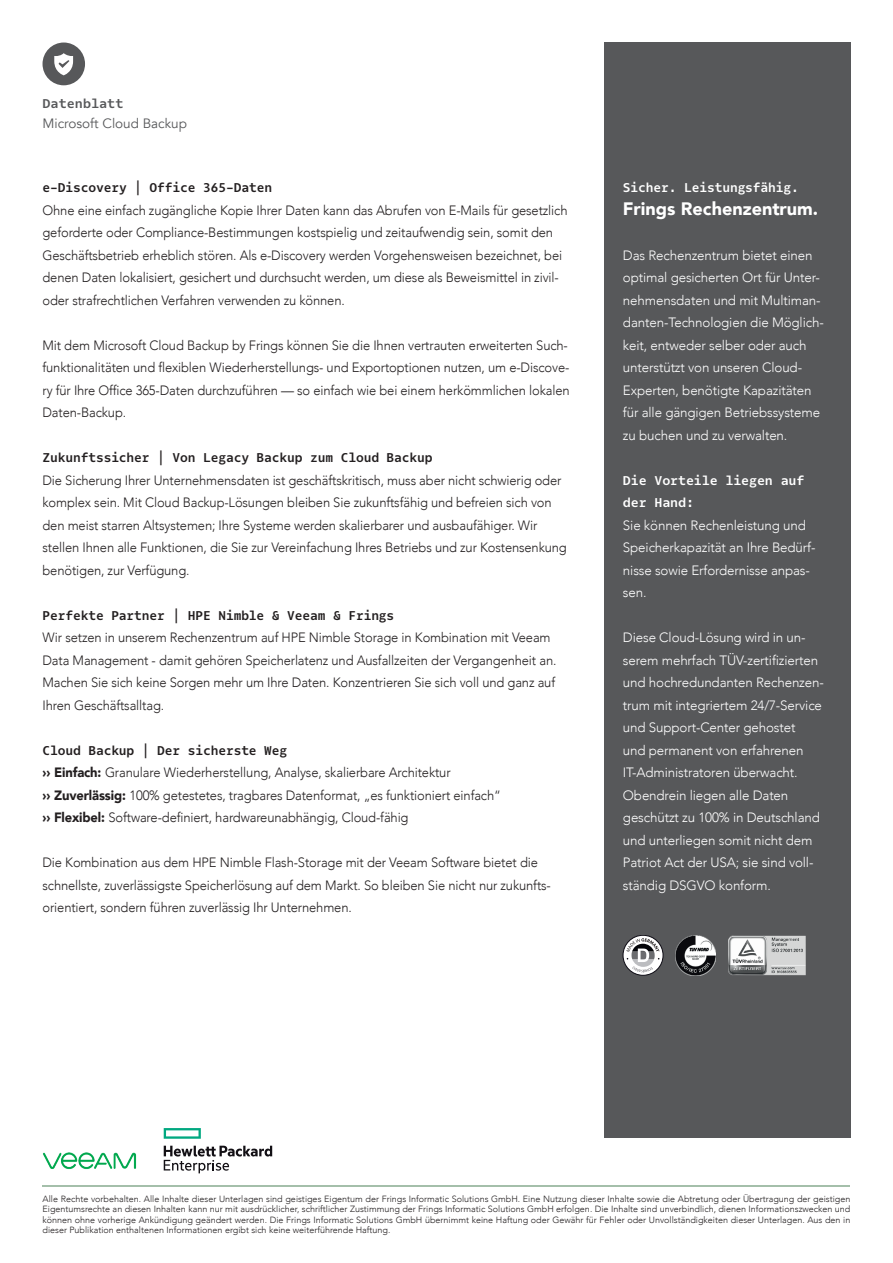
<style>
.page{position:relative;width:893px;height:1263px;background:#fff}
.page>*{position:absolute;margin:0;border:0;box-sizing:border-box;transform-origin:0 0}
.t1{font:900 18px "Avenir";color:#fff}
.t2{font:300 13.5px/22.5px "Avenir";letter-spacing:-.01em;color:#231f20;scale:.96 1}
.t3{font:300 13.5px/22.5px "Avenir";letter-spacing:-.01em;color:#fff}
.t4{font:700 13.5px "Odisseia";letter-spacing:-.01em;color:#231f20;scale:.96 1}
.t5{font:700 13.5px/22.5px "Odisseia";letter-spacing:-.01em;color:#fff}
.t6{font:700 13.5px "Odisseia";letter-spacing:-.01em;color:#fff;scale:.96 1}
.t7{font:13.5px "Avenir";color:#57585a}
.t8{font:700 13.5px "Odisseia";color:#57585a}
.t9{font:300 9px/10.5px "Avenir";color:#231f20;text-align:justify}
.s1{font-weight:900}
</style>
<div class="page">
<div style="left:604px;top:43px;width:246px;height:1094px;background:#57585a"></div>
<hr style="left:43px;top:1185px;width:807px;height:2px;background:#a4bfaa">
<svg style="left:164px;top:1128px;width:37px;height:11px"></svg>
<svg style="left:164px;top:1146px;width:108px;height:27px"></svg>
<img style="left:43px;top:1152px;width:94px;height:17px">
<svg style="left:623px;top:935px;width:40px;height:40px"></svg>
<div style="left:623px;top:935px;width:40px;height:40px;border:1px solid #0d0b14;border-radius:50%"></div>
<svg style="left:626px;top:938px;width:34px;height:34px"></svg>
<img style="left:675px;top:935px;width:41px;height:41px">
<img style="left:728px;top:935px;width:78px;height:41px">
<svg style="left:43px;top:43px;width:42px;height:42px"></svg>
<p class="t8" style="left:43px;top:95px;width:82px">Datenblatt</p>
<p class="t7" style="left:43px;top:115px;width:146px">Microsoft Cloud Backup</p>
<p class="t4" style="left:43px;top:179px;width:241px">e-Discovery | Office 365-Daten</p>
<p class="t2" style="left:43px;top:199px;width:548px">Ohne eine einfach zugängliche Kopie Ihrer Daten kann das Abrufen von E-Mails für gesetzlich geforderte oder Compliance-Bestimmungen kostspielig und zeitaufwendig sein, somit den Geschäftsbetrieb erheblich stören. Als e-Discovery werden Vorgehensweisen bezeichnet, bei denen Daten lokalisiert, gesichert und durchsucht werden, um diese als Beweismittel in zivil&shy;oder strafrechtlichen Verfahren verwenden zu können.</p>
<p class="t2" style="left:43px;top:334px;width:551px">Mit dem Microsoft Cloud Backup by Frings können Sie die Ihnen vertrauten erweiterten Such&shy;funktionalitäten und flexiblen Wiederherstellungs- und Exportoptionen nutzen, um e-Discove&shy;ry für Ihre Office 365-Daten durchzuführen — so einfach wie bei einem herkömmlichen lokalen Daten-Backup.</p>
<p class="t4" style="left:43px;top:449px;width:408px">Zukunftssicher | Von Legacy Backup zum Cloud Backup</p>
<p class="t2" style="left:43px;top:469px;width:548px">Die Sicherung Ihrer Unternehmensdaten ist geschäftskritisch, muss aber nicht schwierig oder komplex sein. Mit Cloud Backup-Lösungen bleiben Sie zukunftsfähig und befreien sich von den meist starren Altsystemen; Ihre Systeme werden skalierbarer und ausbaufähiger. Wir stellen Ihnen alle Funktionen, die Sie zur Vereinfachung Ihres Betriebs und zur Kostensenkung benötigen, zur Verfügung.</p>
<p class="t4" style="left:43px;top:606px;width:368px">Perfekte Partner | HPE Nimble &amp; Veeam &amp; Frings</p>
<p class="t2" style="left:43px;top:626px;width:537px">Wir setzen in unserem Rechenzentrum auf HPE Nimble Storage in Kombination mit Veeam Data Management - damit gehören Speicherlatenz und Ausfallzeiten der Vergangenheit an.<br>Machen Sie sich keine Sorgen mehr um Ihre Daten. Konzentrieren Sie sich voll und ganz auf Ihren Geschäftsalltag.</p>
<p class="t4" style="left:43px;top:741px;width:257px">Cloud Backup | Der sicherste Weg</p>
<p class="t2" style="left:43px;top:761px;width:479px"><span class="s1">›› Einfach:</span> Granulare Wiederherstellung, Analyse, skalierbare Architektur<br><span class="s1">›› Zuverlässig:</span> 100% getestetes, tragbares Datenformat, „es funktioniert einfach“ <span class="s1">›› Flexibel:</span> Software-definiert, hardwareunabhängig, Cloud-fähig</p>
<p class="t2" style="left:43px;top:851px;width:531px">Die Kombination aus dem HPE Nimble Flash-Storage mit der Veeam Software bietet die schnellste, zuverlässigste Speicherlösung auf dem Markt. So bleiben Sie nicht nur zukunfts&shy;orientiert, sondern führen zuverlässig Ihr Unternehmen.</p>
<p class="t6" style="left:623px;top:179px;width:185px">Sicher. Leistungsfähig.</p>
<h1 class="t1" style="left:623px;top:193px;width:197px">Frings Rechenzentrum.</h1>
<p class="t3" style="left:623px;top:244px;width:202px">Das Rechenzentrum bietet einen optimal gesicherten Ort für Unter&shy;nehmensdaten und mit Multiman&shy;danten-Technologien die Möglich&shy;keit, entweder selber oder auch unterstützt von unseren Cloud-<br>Experten, benötigte Kapazitäten für alle gängigen Betriebssysteme zu buchen und zu verwalten.</p>
<p class="t5" style="left:623px;top:469px;width:183px">Die Vorteile liegen auf der Hand:</p>
<p class="t3" style="left:623px;top:514px;width:194px">Sie können Rechenleistung und<br>Speicherkapazität an Ihre Bedürf&shy;nisse sowie Erfordernisse anpas&shy;sen.</p>
<p class="t3" style="left:623px;top:626px;width:202px">Diese Cloud-Lösung wird in un&shy;serem mehrfach TÜV-zertifizierten und hochredundanten Rechenzen&shy;trum mit integriertem 24/7-Service und Support-Center gehostet<br>und permanent von erfahrenen<br>IT-Administratoren überwacht.<br>Obendrein liegen alle Daten geschützt zu 100% in Deutschland und unterliegen somit nicht dem<br>Patriot Act der USA; sie sind voll&shy;ständig DSGVO konform.</p>
<p class="t9" style="left:43px;top:1193px;width:809px">Alle Rechte vorbehalten. Alle Inhalte dieser Unterlagen sind geistiges Eigentum der Frings Informatic Solutions GmbH. Eine Nutzung dieser Inhalte sowie die Abtretung oder Übertragung der geistigen Eigentumsrechte an diesen Inhalten kann nur mit ausdrücklicher, schriftlicher Zustimmung der Frings Informatic Solutions GmbH erfolgen. Die Inhalte sind unverbindlich, dienen Informationszwecken und können ohne vorherige Ankündigung geändert werden. Die Frings Informatic Solutions GmbH übernimmt keine Haftung oder Gewähr für Fehler oder Unvollständigkeiten dieser Unterlagen. Aus den in dieser Publikation enthaltenen Informationen ergibt sich keine weiterführende Haftung.</p>
</div>
